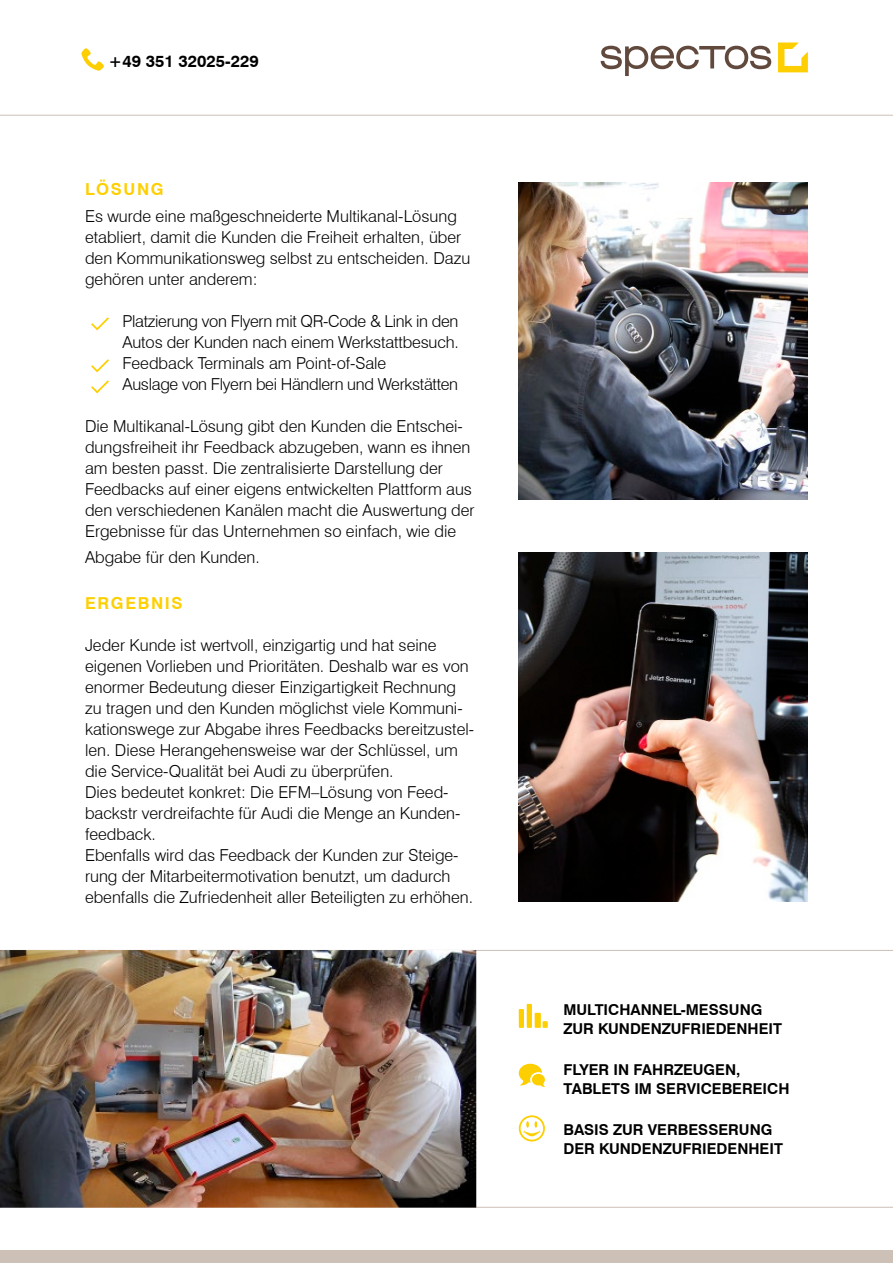
<style>
.page{position:relative;width:893px;height:1263px;background:#fff}
.page>*{position:absolute;margin:0;border:0;box-sizing:border-box;transform-origin:0 0}
.t1{font:300 16.5px/21px "Swiss 721 BT";color:#000}
.t2{font:300 16.5px "Swiss 721 BT";letter-spacing:-.02em;color:#000}
.t3{font:700 16.5px "Swiss 721 BT";color:#000}
.t4{font:700 16.5px "Swiss 721 BT";letter-spacing:.1em;color:#fecf00}
.t5{font:700 15px/19.5px "Swiss 721 BT";color:#000}
</style>
<div class="page">
<hr style="left:0;top:115px;width:893px;height:1px;background:#ccc0b7">
<svg style="left:91px;top:317px;width:18px;height:13px"></svg>
<svg style="left:91px;top:359px;width:18px;height:13px"></svg>
<svg style="left:91px;top:380px;width:18px;height:13px"></svg>
<svg style="left:519px;top:1004px;width:29px;height:24px"></svg>
<svg style="left:519px;top:1064px;width:26px;height:23px"></svg>
<svg style="left:519px;top:1115px;width:26px;height:26px"></svg>
<img style="left:519px;top:183px;width:289px;height:316px">
<img style="left:519px;top:553px;width:289px;height:348px">
<svg style="left:601px;top:46px;width:170px;height:30px"></svg>
<svg style="left:778px;top:43px;width:30px;height:29px"></svg>
<hr style="left:0;top:950px;width:893px;height:1px;background:#ccc0b7">
<hr style="left:0;top:1207px;width:893px;height:1px;background:#ccc0b7">
<img style="left:0;top:950px;width:476px;height:258px">
<div style="left:0;top:1250px;width:893px;height:13px;background:#ccc0b7"></div>
<svg style="left:81px;top:48px;width:23px;height:23px"></svg>
<p class="t3" style="left:109px;top:51px;width:152px">+49 351 32025-229</p>
<p class="t4" style="left:85px;top:179px;width:80px">LÖSUNG</p>
<p class="t1" style="left:85px;top:206px;width:387px">Es wurde eine maßgeschneiderte Multikanal-Lösung etabliert, damit die Kunden die Freiheit erhalten, über den Kommunikationsweg selbst zu entscheiden. Dazu gehören unter anderem:</p>
<p class="t2" style="left:123px;top:311px;width:337px">Platzierung von Flyern mit QR-Code &amp; Link in den</p>
<p class="t1" style="left:123px;top:332px;width:338px">Autos der Kunden nach einem Werkstattbesuch.</p>
<p class="t1" style="left:123px;top:353px;width:265px">Feedback Terminals am Point-of-Sale</p>
<p class="t2" style="left:123px;top:374px;width:337px">Auslage von Flyern bei Händlern und Werkstätten</p>
<p class="t1" style="left:85px;top:416px;width:391px">Die Multikanal-Lösung gibt den Kunden die Entschei&shy;dungsfreiheit ihr Feedback abzugeben, wann es ihnen am besten passt. Die zentralisierte Darstellung der Feedbacks auf einer eigens entwickelten Plattform aus den verschiedenen Kanälen macht die Auswertung der Ergebnisse für das Unternehmen so einfach, wie die</p>
<p class="t1" style="left:85px;top:546px;width:176px">Abgabe für den Kunden.</p>
<p class="t4" style="left:85px;top:593px;width:99px">ERGEBNIS</p>
<p class="t1" style="left:85px;top:635px;width:391px">Jeder Kunde ist wertvoll, einzigartig und hat seine eigenen Vorlieben und Prioritäten. Deshalb war es von enormer Bedeutung dieser Einzigartigkeit Rechnung zu tragen und den Kunden möglichst viele Kommuni&shy;kationswege zur Abgabe ihres Feedbacks bereitzustel&shy;len. Diese Herangehensweise war der Schlüssel, um die Service-Qualität bei Audi zu überprüfen.</p>
<p class="t1" style="left:85px;top:782px;width:377px">Dies bedeutet konkret: Die EFM–Lösung von Feed&shy;backstr verdreifachte für Audi die Menge an Kunden&shy;feedback.</p>
<p class="t1" style="left:85px;top:845px;width:390px">Ebenfalls wird das Feedback der Kunden zur Steige&shy;rung der Mitarbeitermotivation benutzt, um dadurch ebenfalls die Zufriedenheit aller Beteiligten zu erhöhen.</p>
<p class="t5" style="left:563px;top:999px;width:201px">MULTICHANNEL-MESSUNG</p>
<p class="t5" style="left:563px;top:1019px;width:220px">ZUR KUNDENZUFRIEDENHEIT</p>
<p class="t5" style="left:563px;top:1059px;width:228px">FLYER IN FAHRZEUGEN,<br>TABLETS IM SERVICEBEREICH</p>
<p class="t5" style="left:563px;top:1119px;width:211px">BASIS ZUR VERBESSERUNG</p>
<p class="t5" style="left:563px;top:1139px;width:221px">DER KUNDENZUFRIEDENHEIT</p>
</div>
